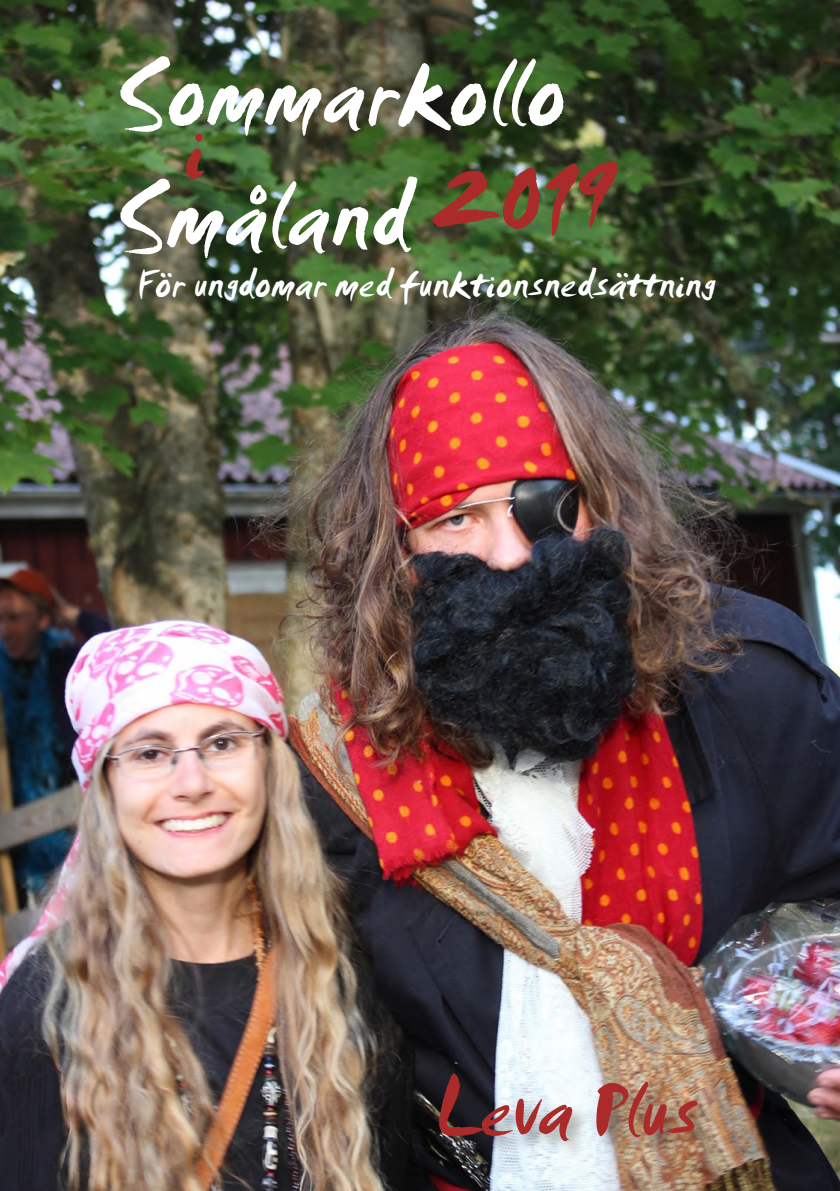
<style>
.page{position:relative;width:840px;height:1191px;background:#fff}
.page>*{position:absolute;margin:0;border:0;box-sizing:border-box;transform-origin:0 0}
.t1{font:110px "Smudger Let Plain";color:#ab2b2b}
.t2{font:102px/122.4px "Smudger Let Plain";color:#fff}
.t3{font:94px "Smudger Let Plain";color:#ab2b2b}
.t4{font:84px "Smudger Let Plain";color:#ab2b2b}
.t5{font:42px "Smudger Let Plain";color:#fff}
</style>
<div class="page">
<img style="left:0;top:0;width:839px;height:1191px">
<div style="left:436px;top:1071px;width:279px;height:88px;background:#241f1f;opacity:.36"></div>
<h2 class="t2" style="left:115px;top:36px;width:452px">Sommarkollo<br>Småland</h2>
<h3 class="t3" style="left:183px;top:91px;width:24px">i</h3>
<h1 class="t1" style="left:431px;top:125px;width:181px">2019</h1>
<p class="t5" style="left:137px;top:258px;width:580px">För ungdomar med funktionsnedsättning</p>
<h3 class="t4" style="left:434px;top:1058px;width:265px">Leva Plus</h3>
</div>
